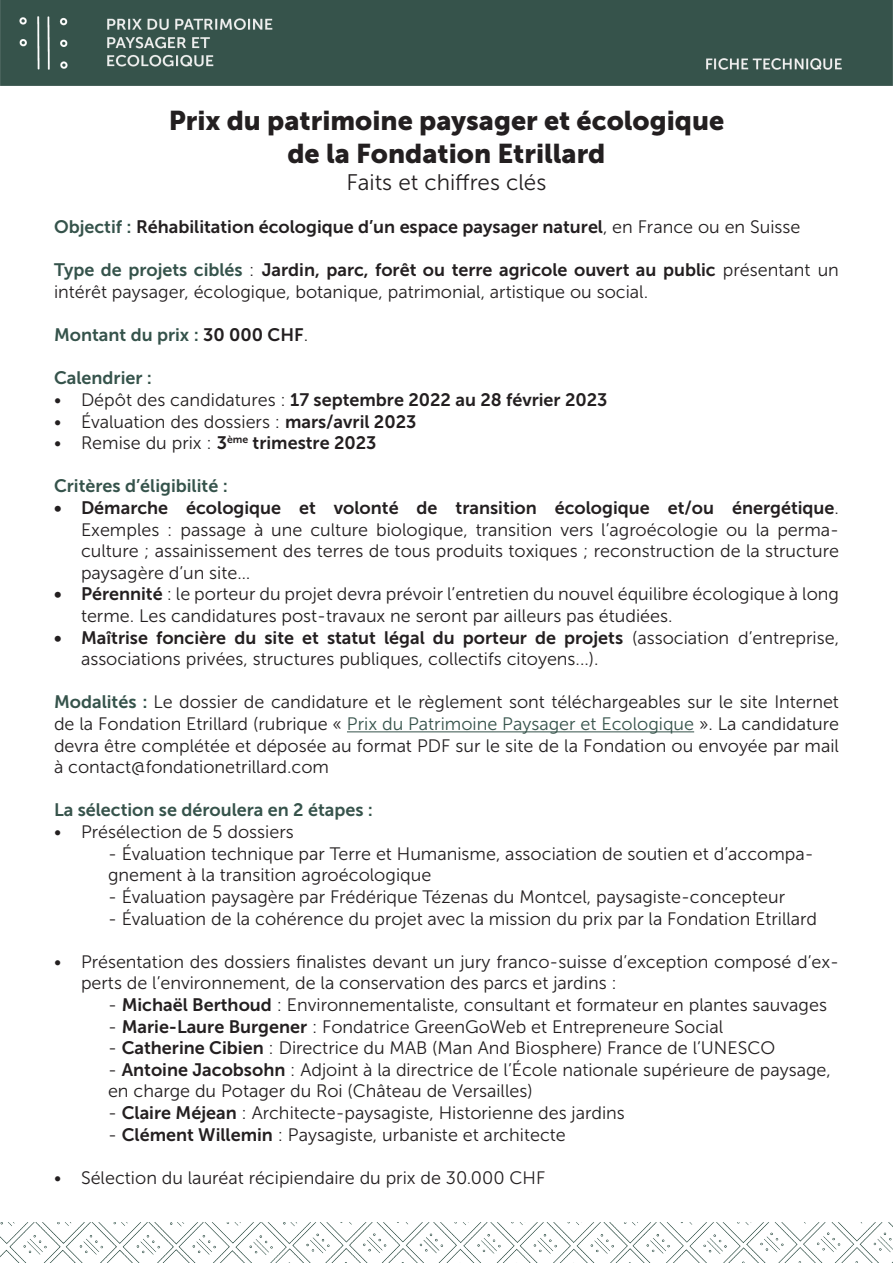
<style>
.page{position:relative;width:893px;height:1263px;background:#fff}
.page>*{position:absolute;margin:0;border:0;box-sizing:border-box;transform-origin:0 0}
.t1{font:27px/32.4px "Museo Sans 900";color:#231f20;text-align:center}
.t2{font:22.5px "Museo Sans 300";color:#231f20}
.t3{font:18px/21.6px "Museo Sans 300";color:#231f20}
.t4{font:18px "Museo Sans 700";color:#231f20}
.t5{font:18px "Museo Sans 700";color:#35534b}
.t6{font:18px "Museo Sans 700";color:#36534b}
.s1{color:#35534b}
.s2{font-family:"Museo Sans 300"}
.s3{color:#231f20}
.s4{font-family:"Museo Sans 300";color:#231f20}
.s5{font-family:"Museo Sans 700"}
.s6{font-family:"Museo Sans 700";color:#35534b}
.s7{color:#36534b}
</style>
<div class="page">
<hr style="left:347px;top:731px;width:347px;height:1px;background:#36534b">
<img style="left:0;top:1222px;width:893px;height:41px">
<img style="left:0;top:0;width:893px;height:86px">
<h1 class="t1" style="left:169px;top:105px;width:557px">Prix du patrimoine paysager et écologique de la Fondation Etrillard</h1>
<p class="t2" style="left:347px;top:170px;width:201px">Faits et chiffres clés</p>
<p class="t4" style="left:54px;top:217px;width:748px"><span class="s1">Objectif :</span> Réhabilitation écologique d’un espace paysager naturel<span class="s2">, en France ou en Suisse</span></p>
<p class="t4" style="left:54px;top:260px;width:786px"><span class="s1">Type de projets ciblés</span> <span class="s2">:</span> Jardin, parc, forêt ou terre agricole ouvert au public <span class="s2">présentant un</span></p>
<p class="t3" style="left:54px;top:281px;width:596px">intérêt paysager, écologique, botanique, patrimonial, artistique ou social.</p>
<p class="t5" style="left:54px;top:325px;width:256px">Montant du prix : <span class="s3">30 000 CHF</span><span class="s4">.</span></p>
<p class="t5" style="left:54px;top:368px;width:100px">Calendrier :</p>
<p class="t4" style="left:54px;top:390px;width:555px"><span class="s2">• Dépôt des candidatures :</span> 17 septembre 2022 au 28 février 2023</p>
<p class="t3" style="left:54px;top:411px;width:364px">• Évaluation des dossiers : <span class="s5">mars/avril 2023</span></p>
<p class="t3" style="left:54px;top:432px;width:324px">• Remise du prix : <span class="s5">3</span><sup>ème</sup> <span class="s5">trimestre 2023</span></p>
<p class="t5" style="left:54px;top:476px;width:175px">Critères d’éligibilité :</p>
<p class="t4" style="left:54px;top:498px;width:786px">• Démarche écologique et volonté de transition écologique et/ou énergétique<span class="s2">.</span></p>
<p class="t3" style="left:81px;top:519px;width:759px;text-align:justify">Exemples : passage à une culture biologique, transition vers l’agroécologie ou la perma&shy;culture ; assainissement des terres de tous produits toxiques ; reconstruction de la structure paysagère d’un site…</p>
<p class="t3" style="left:81px;top:584px;width:759px;text-indent:-27px"><span class="s5">• Pérennité</span> : le porteur du projet devra prévoir l’entretien du nouvel équilibre écologique à long terme. Les candidatures post-travaux ne seront par ailleurs pas étudiées.</p>
<p class="t4" style="left:54px;top:627px;width:786px">• Maîtrise foncière du site et statut légal du porteur de projets <span class="s2">(association d’entreprise,</span></p>
<p class="t3" style="left:81px;top:648px;width:519px">associations privées, structures publiques, collectifs citoyens...).</p>
<p class="t3" style="left:54px;top:692px;width:786px;text-align:justify"><span class="s6">Modalités :</span> Le dossier de candidature et le règlement sont téléchargeables sur le site Internet de la Fondation Etrillard (rubrique « <span class="s7">Prix du Patrimoine Paysager et Ecologique</span> ». La candidature devra être complétée et déposée au format PDF sur le site de la Fondation ou envoyée par mail à contact@fondationetrillard.com</p>
<p class="t6" style="left:54px;top:800px;width:321px">La sélection se déroulera en 2 étapes :</p>
<p class="t3" style="left:54px;top:821px;width:241px">• Présélection de 5 dossiers</p>
<p class="t3" style="left:108px;top:843px;width:707px">- Évaluation technique par Terre et Humanisme, association de soutien et d’accompa&shy;gnement à la transition agroécologique</p>
<p class="t3" style="left:108px;top:886px;width:679px">- Évaluation paysagère par Frédérique Tézenas du Montcel, paysagiste-concepteur</p>
<p class="t3" style="left:108px;top:908px;width:711px">- Évaluation de la cohérence du projet avec la mission du prix par la Fondation Etrillard</p>
<p class="t3" style="left:81px;top:951px;width:759px;text-indent:-27px">• Présentation des dossiers finalistes devant un jury franco-suisse d’exception composé d’ex&shy;perts de l’environnement, de la conservation des parcs et jardins :</p>
<p class="t3" style="left:108px;top:994px;width:720px">- <span class="s5">Michaël Berthoud</span> : Environnementaliste, consultant et formateur en plantes sauvages</p>
<p class="t3" style="left:108px;top:1016px;width:617px">- <span class="s5">Marie-Laure Burgener</span> : Fondatrice GreenGoWeb et Entrepreneure Social</p>
<p class="t3" style="left:108px;top:1037px;width:669px">- <span class="s5">Catherine Cibien</span> : Directrice du MAB (Man And Biosphere) France de l’UNESCO</p>
<p class="t3" style="left:108px;top:1059px;width:724px">- <span class="s5">Antoine Jacobsohn</span> : Adjoint à la directrice de l’École nationale supérieure de paysage, en charge du Potager du Roi (Château de Versailles)</p>
<p class="t3" style="left:108px;top:1102px;width:518px">- <span class="s5">Claire Méjean</span> : Architecte-paysagiste, Historienne des jardins</p>
<p class="t3" style="left:108px;top:1124px;width:459px">- <span class="s5">Clément Willemin</span> : Paysagiste, urbaniste et architecte</p>
<p class="t3" style="left:54px;top:1167px;width:493px">• Sélection du lauréat récipiendaire du prix de 30.000 CHF</p>
</div>
